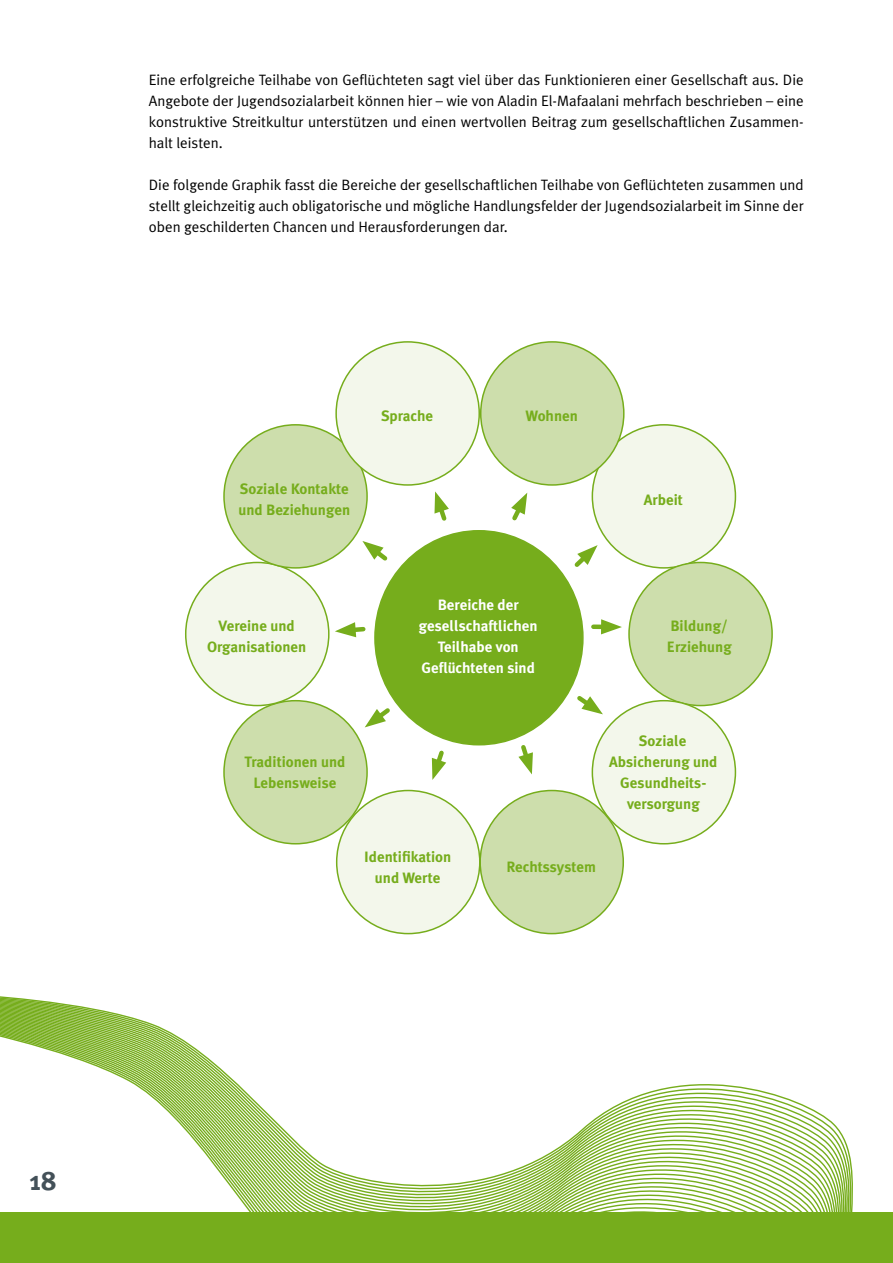
<style>
.page{position:relative;width:893px;height:1263px;background:#fff}
.page>*{position:absolute;margin:0;border:0;box-sizing:border-box;transform-origin:0 0}
.t1{font:700 27px "Meta Plus";color:#435058}
.t2{font:15px/21px "Meta Plus Normal";color:#000;text-align:justify}
.t3{font:700 15px/21px "Meta Plus";color:#76ad1c;text-align:center}
.t4{font:700 15px/21px "Meta Plus";color:#fff;text-align:center}
</style>
<div class="page">
<div style="left:375px;top:531px;width:208px;height:214px;background:#76ad1c;border-radius:50%"></div>
<div style="left:592px;top:425px;width:143px;height:143px;background:#f3f7eb;border-radius:50%"></div>
<div style="left:629px;top:562px;width:143px;height:143px;background:#cddeac;border-radius:50%"></div>
<div style="left:592px;top:701px;width:143px;height:143px;background:#f3f7eb;border-radius:50%"></div>
<div style="left:480px;top:790px;width:143px;height:143px;background:#cddeac;border-radius:50%"></div>
<div style="left:337px;top:790px;width:143px;height:143px;background:#f3f7eb;border-radius:50%"></div>
<div style="left:224px;top:701px;width:143px;height:143px;background:#cddeac;border-radius:50%"></div>
<div style="left:186px;top:562px;width:143px;height:143px;background:#f3f7eb;border-radius:50%"></div>
<div style="left:224px;top:425px;width:143px;height:143px;background:#cddeac;border-radius:50%"></div>
<div style="left:481px;top:342px;width:143px;height:143px;background:#cddeac;border-radius:50%"></div>
<div style="left:336px;top:342px;width:143px;height:143px;background:#f3f7eb;border-radius:50%"></div>
<svg style="left:511px;top:493px;width:17px;height:28px"></svg>
<svg style="left:574px;top:545px;width:24px;height:22px"></svg>
<div style="left:593px;top:624px;width:16px;height:5px;background:#76ad1c"></div>
<svg style="left:601px;top:619px;width:21px;height:15px"></svg>
<svg style="left:577px;top:696px;width:26px;height:18px"></svg>
<svg style="left:518px;top:745px;width:15px;height:29px"></svg>
<svg style="left:431px;top:750px;width:16px;height:30px"></svg>
<svg style="left:365px;top:708px;width:25px;height:19px"></svg>
<svg style="left:335px;top:622px;width:31px;height:15px"></svg>
<svg style="left:362px;top:541px;width:26px;height:20px"></svg>
<svg style="left:434px;top:491px;width:15px;height:30px"></svg>
<svg style="left:289px;top:789px;width:446px;height:133px"></svg>
<svg style="left:0;top:1024px;width:893px;height:239px"></svg>
<p class="t2" style="left:149px;top:69px;width:656px">Eine erfolgreiche Teilhabe von Geflüchteten sagt viel über das Funktionieren einer Gesellschaft aus. Die Angebote der Jugendsozialarbeit können hier – wie von Aladin El-Mafaalani mehrfach beschrieben – eine konstruktive Streitkultur unterstützen und einen wertvollen Beitrag zum gesellschaftlichen Zusammen&shy;halt leisten.</p>
<p class="t2" style="left:149px;top:174px;width:656px">Die folgende Graphik fasst die Bereiche der gesellschaftlichen Teilhabe von Geflüchteten zusammen und stellt gleichzeitig auch obligatorische und mögliche Handlungsfelder der Jugendsozialarbeit im Sinne der oben geschilderten Chancen und Herausforderungen dar.</p>
<p class="t3" style="left:238px;top:479px;width:113px;text-align:left">Soziale Kontakte und Beziehungen</p>
<p class="t3" style="left:381px;top:405px;width:54px">Sprache</p>
<p class="t3" style="left:526px;top:405px;width:54px">Wohnen</p>
<p class="t3" style="left:644px;top:489px;width:40px">Arbeit</p>
<p class="t3" style="left:207px;top:615px;width:101px">Vereine und<br>Organisationen</p>
<p class="t4" style="left:419px;top:594px;width:120px">Bereiche der gesellschaftlichen<br>Teilhabe von<br>Geflüchteten sind</p>
<p class="t3" style="left:667px;top:615px;width:66px;text-align:left">Bildung/<br>Erziehung</p>
<p class="t3" style="left:245px;top:752px;width:102px">Traditionen und<br>Lebensweise</p>
<p class="t3" style="left:364px;top:846px;width:89px">Identifikation und Werte</p>
<p class="t3" style="left:609px;top:731px;width:110px">Soziale<br>Absicherung und<br>Gesundheits&shy;versorgung</p>
<p class="t3" style="left:506px;top:857px;width:91px">Rechtssystem</p>
<h1 class="t1" style="left:30px;top:1165px;width:29px">18</h1>
</div>
